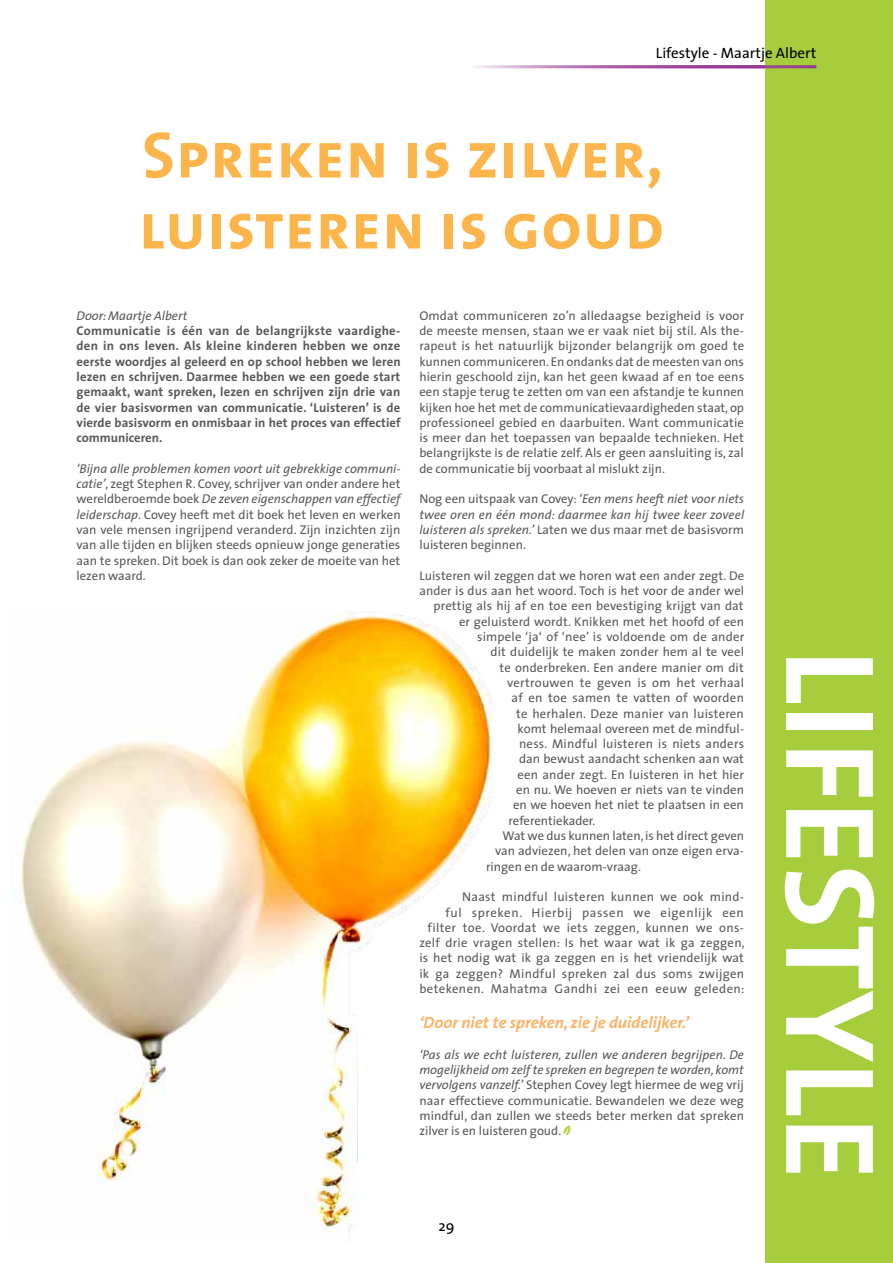
<style>
.page{position:relative;width:893px;height:1263px;background:#fff}
.page>*{position:absolute;margin:0;border:0;box-sizing:border-box;transform-origin:0 0}
.t1{font:700 128.4px "The Sans";color:#fff}
.t2{font:66px/70.9px "The Sans Bold Caps";letter-spacing:.01em;color:#fcb54b}
.t3{font:italic 700 16.5px "The Sans";color:#fbb367}
.t4{font:15px "The Sans";color:#000}
.t5{font:12.75px/15.3px "The Sans";letter-spacing:.01em;color:#58595b;text-align:justify}
.t6{font:700 12.75px/15.3px "The Sans";letter-spacing:.005em;color:#58595b;text-align:justify}
.t7{font:italic 12.75px/15.3px "The Sans";letter-spacing:.01em;color:#58595b;text-align:justify}
.s1{font-style:italic}
.s2{font-style:normal}
</style>
<div class="page">
<img style="left:20px;top:610px;width:473px;height:632px">
<div style="left:765px;top:0;width:128px;height:1263px;background:#a6cd3c"></div>
<hr style="left:471px;top:65px;width:345px;height:3px;background:#983794">
<svg style="left:563px;top:1125px;width:8px;height:10px"></svg>
<p class="t4" style="left:656px;top:40px;width:162px">Lifestyle - Maartje Albert</p>
<h2 class="t2" style="left:139px;top:118px;width:527px">Spreken is zilver, luisteren is goud</h2>
<p class="t7" style="left:77px;top:307px;width:112px">Door: Maartje Albert</p>
<p class="t6" style="left:77px;top:323px;width:326px">Communicatie is één van de belangrijkste vaardighe&shy;den in ons leven. Als kleine kinderen hebben we onze eerste woordjes al geleerd en op school hebben we leren lezen en schrijven. Daarmee hebben we een goede start gemaakt, want spreken, lezen en schrijven zijn drie van de vier basisvormen van communicatie. ‘Luisteren’ is de vierde basisvorm en onmisbaar in het proces van effectief communiceren.</p>
<p class="t5" style="left:77px;top:460px;width:326px"><span class="s1">‘Bijna alle problemen komen voort uit gebrekkige communi&shy;catie’</span>, zegt Stephen R. Covey, schrijver van onder andere het wereldberoemde boek <span class="s1">De zeven eigenschappen van effectief leiderschap</span>. Covey heeft met dit boek het leven en werken van vele mensen ingrijpend veranderd. Zijn inzichten zijn van alle tijden en blijken steeds opnieuw jonge generaties aan te spreken. Dit boek is dan ook zeker de moeite van het lezen waard.</p>
<p class="t5" style="left:419px;top:307px;width:326px">Omdat communiceren zo’n alledaagse bezigheid is voor de meeste mensen, staan we er vaak niet bij stil. Als the&shy;rapeut is het natuurlijk bijzonder belangrijk om goed te kunnen communiceren. En ondanks dat de meesten van ons hierin geschoold zijn, kan het geen kwaad af en toe eens een stapje terug te zetten om van een afstandje te kunnen kijken hoe het met de communicatievaardigheden staat, op professioneel gebied en daarbuiten. Want communicatie is meer dan het toepassen van bepaalde technieken. Het belangrijkste is de relatie zelf. Als er geen aansluiting is, zal de communicatie bij voorbaat al mislukt zijn.</p>
<p class="t7" style="left:419px;top:491px;width:326px"><span class="s2">Nog een uitspaak van Covey:</span> ‘Een mens heeft niet voor niets twee oren en één mond: daarmee kan hij twee keer zoveel luisteren als spreken.’ <span class="s2">Laten we dus maar met de basisvorm luisteren beginnen.</span></p>
<p class="t5" style="left:419px;top:567px;width:326px">Luisteren wil zeggen dat we horen wat een ander zegt. De</p>
<p class="t5" style="left:419px;top:583px;width:326px">ander is dus aan het woord. Toch is het voor de ander wel</p>
<p class="t5" style="left:434px;top:598px;width:312px">prettig als hij af en toe een bevestiging krijgt van dat</p>
<p class="t5" style="left:459px;top:613px;width:287px">er geluisterd wordt. Knikken met het hoofd of een</p>
<p class="t5" style="left:477px;top:629px;width:269px">simpele ‘ja‘ of ‘nee’ is voldoende om de ander</p>
<p class="t5" style="left:491px;top:644px;width:255px">dit duidelijk te maken zonder hem al te veel</p>
<p class="t5" style="left:500px;top:659px;width:246px">te onderbreken. Een andere manier om dit</p>
<p class="t5" style="left:507px;top:675px;width:239px">vertrouwen te geven is om het verhaal</p>
<p class="t5" style="left:512px;top:690px;width:234px">af en toe samen te vatten of woorden</p>
<p class="t5" style="left:516px;top:705px;width:229px">te herhalen. Deze manier van luisteren</p>
<p class="t5" style="left:518px;top:720px;width:228px">komt helemaal overeen met de mindful-</p>
<p class="t5" style="left:519px;top:736px;width:227px">ness. Mindful luisteren is niets anders</p>
<p class="t5" style="left:519px;top:751px;width:226px">dan bewust aandacht schenken aan wat</p>
<p class="t5" style="left:518px;top:766px;width:228px">een ander zegt. En luisteren in het hier</p>
<p class="t5" style="left:516px;top:782px;width:230px">en nu. We hoeven er niets van te vinden</p>
<p class="t5" style="left:513px;top:797px;width:232px">en we hoeven het niet te plaatsen in een</p>
<p class="t5" style="left:509px;top:812px;width:88px">referentiekader.</p>
<p class="t5" style="left:503px;top:828px;width:243px">Wat we dus kunnen laten, is het direct geven</p>
<p class="t5" style="left:495px;top:843px;width:250px">van adviezen, het delen van onze eigen erva-</p>
<p class="t5" style="left:486px;top:858px;width:156px">ringen en de waarom-vraag.</p>
<p class="t5" style="left:419px;top:889px;width:327px;text-align:right">Naast mindful luisteren kunnen we ook mind-<br>ful spreken. Hierbij passen we eigenlijk een filter toe. Voordat we iets zeggen, kunnen we ons&shy;zelf drie vragen stellen: Is het waar wat ik ga zeggen, is het nodig wat ik ga zeggen en is het vriendelijk wat ik ga zeggen? Mindful spreken zal dus soms zwijgen betekenen. Mahatma Gandhi zei een eeuw geleden:</p>
<p class="t3" style="left:419px;top:1009px;width:271px">‘Door niet te spreken, zie je duidelijker.’</p>
<p class="t5" style="left:419px;top:1046px;width:326px"><span class="s1">‘Pas als we echt luisteren, zullen we anderen begrijpen. De mogelijkheid om zelf te spreken en begrepen te worden, komt vervolgens vanzelf.’</span> Stephen Covey legt hiermee de weg vrij naar effectieve communicatie. Bewandelen we deze weg mindful, dan zullen we steeds beter merken dat spreken zilver is en luisteren goud.</p>
<p class="t4" style="left:438px;top:1214px;width:17px">29</p>
<h1 class="t1" style="left:937px;top:649px;width:516px;rotate:90deg">lifestyle</h1>
</div>
